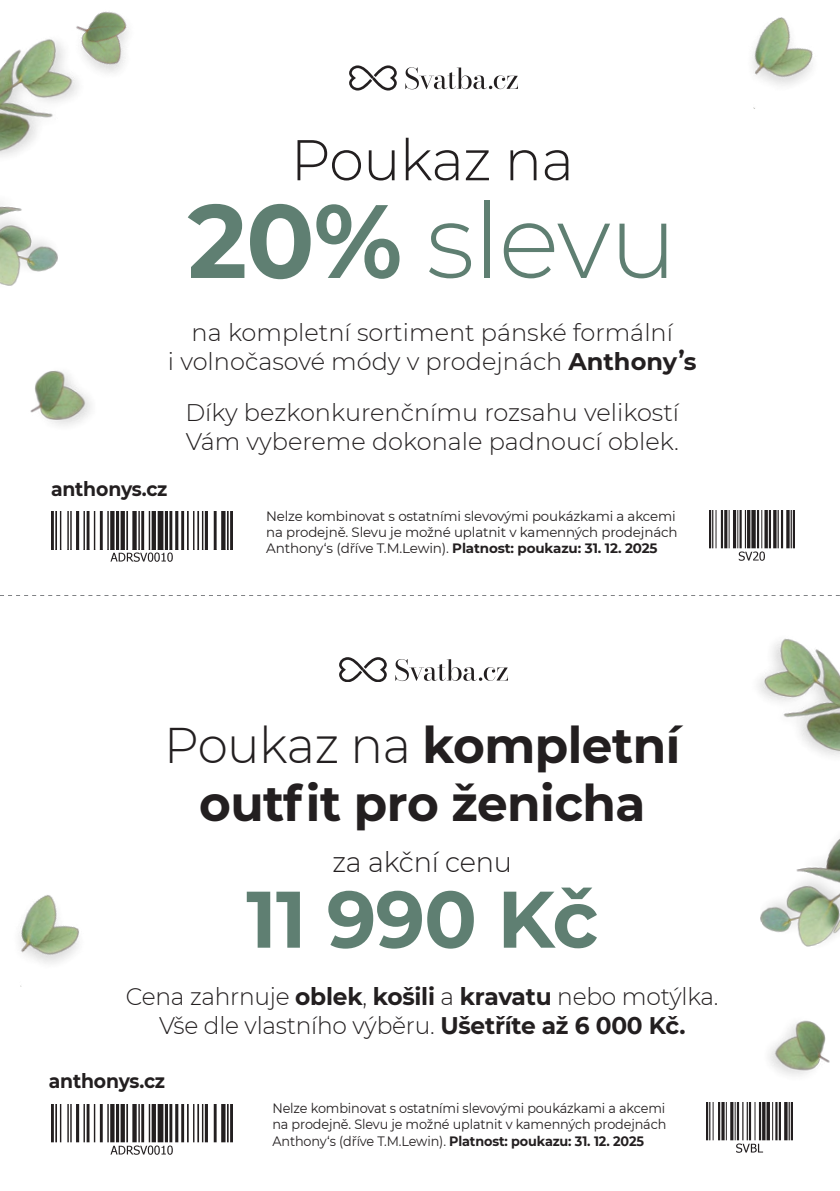
<style>
.page{position:relative;width:840px;height:1191px;background:#fff}
.page>*{position:absolute;margin:0;border:0;box-sizing:border-box;transform-origin:0 0}
.t1{font:300 104px "Montserrat";letter-spacing:-.01em;color:#5f7f72}
.t2{font:700 80px "Montserrat";letter-spacing:-.01em;color:#5f7f72}
.t3{font:300 57.4px "Montserrat";letter-spacing:-.01em;color:#231f20}
.t4{font:700 50px/58px "Montserrat";letter-spacing:-.01em;color:#231f20;text-align:center}
.t5{font:300 28px "Montserrat";letter-spacing:-.01em;color:#231f20}
.t6{font:300 24px/28.8px "Montserrat";color:#231f20;text-align:center}
.t7{font:700 24px "Montserrat";color:#231f20}
.t8{font:700 20px "Montserrat";letter-spacing:-.01em;color:#231f20;scale:.94 1}
.t9{font:13.6px/16.4px "Montserrat";letter-spacing:-.01em;color:#231f20;text-align:justify;scale:.94 1}
.t10{font:13.6px/16.4px "Montserrat";letter-spacing:-.01em;color:#231f20}
.s1{font-weight:700}
.s2{font-weight:300}
</style>
<div class="page">
<img style="left:51px;top:1104px;width:182px;height:51px">
<img style="left:51px;top:1119px;width:182px;height:22px">
<img style="left:706px;top:1102px;width:85px;height:51px">
<img style="left:769px;top:1020px;width:61px;height:56px">
<img style="left:760px;top:839px;width:79px;height:108px">
<img style="left:18px;top:895px;width:61px;height:91px">
<img style="left:758px;top:638px;width:81px;height:119px">
<img style="left:51px;top:512px;width:181px;height:50px">
<img style="left:51px;top:527px;width:181px;height:22px">
<img style="left:709px;top:510px;width:85px;height:51px">
<img style="left:30px;top:370px;width:61px;height:56px">
<img style="left:0;top:203px;width:58px;height:83px">
<img style="left:0;top:49px;width:53px;height:108px">
<img style="left:28px;top:11px;width:101px;height:95px">
<img style="left:752px;top:17px;width:61px;height:92px">
<svg style="left:0;top:595px;width:839px;height:1px"></svg>
<svg style="left:339px;top:657px;width:47px;height:25px"></svg>
<svg style="left:395px;top:659px;width:112px;height:22px"></svg>
<svg style="left:349px;top:65px;width:47px;height:25px"></svg>
<svg style="left:405px;top:67px;width:112px;height:22px"></svg>
<p class="t3" style="left:290px;top:121px;width:284px">Poukaz na</p>
<p class="t1" style="left:187px;top:170px;width:490px"><span class="s1">20%</span> slevu</p>
<p class="t6" style="left:168px;top:317px;width:530px">na kompletní sortiment pánské formální<br>i volnočasové módy v prodejnách <span class="s1">Anthony s</span></p>
<p class="t7" style="left:678px;top:328px;width:8px">,</p>
<p class="t8" style="left:51px;top:474px;width:125px">anthonys.cz</p>
<p class="t6" style="left:185px;top:397px;width:495px;text-align:left">Díky bezkonkurenčnímu rozsahu velikostí<br>Vám vybereme dokonale padnoucí oblek.</p>
<p class="t10" style="left:266px;top:507px;width:413px">Nelze kombinovat s ostatními slevovými poukázkami a akcemi na prodejně. Slevu je možné uplatnit v kamenných prodejnách<br>Anthony‘s (dříve T.M.Lewin). <span class="s1">Platnost: poukazu: 31. 12. 2025</span></p>
<p class="t4" style="left:164px;top:713px;width:517px"><span class="s2">Poukaz na</span> kompletní outfit pro ženicha</p>
<p class="t5" style="left:332px;top:842px;width:181px">za akční cenu</p>
<p class="t2" style="left:246px;top:861px;width:353px">11 990 Kč</p>
<p class="t6" style="left:126px;top:981px;width:594px">Cena zahrnuje <span class="s1">oblek</span>, <span class="s1">košili</span> a <span class="s1">kravatu</span> nebo motýlka.<br>Vše dle vlastního výběru. <span class="s1">Ušetříte až 6 000 Kč.</span></p>
<p class="t8" style="left:49px;top:1066px;width:125px">anthonys.cz</p>
<p class="t9" style="left:272px;top:1099px;width:420px">Nelze kombinovat s ostatními slevovými poukázkami a akcemi na prodejně. Slevu je možné uplatnit v kamenných prodejnách Anthony‘s (dříve T.M.Lewin). <span class="s1">Platnost: poukazu: 31. 12. 2025</span></p>
</div>
